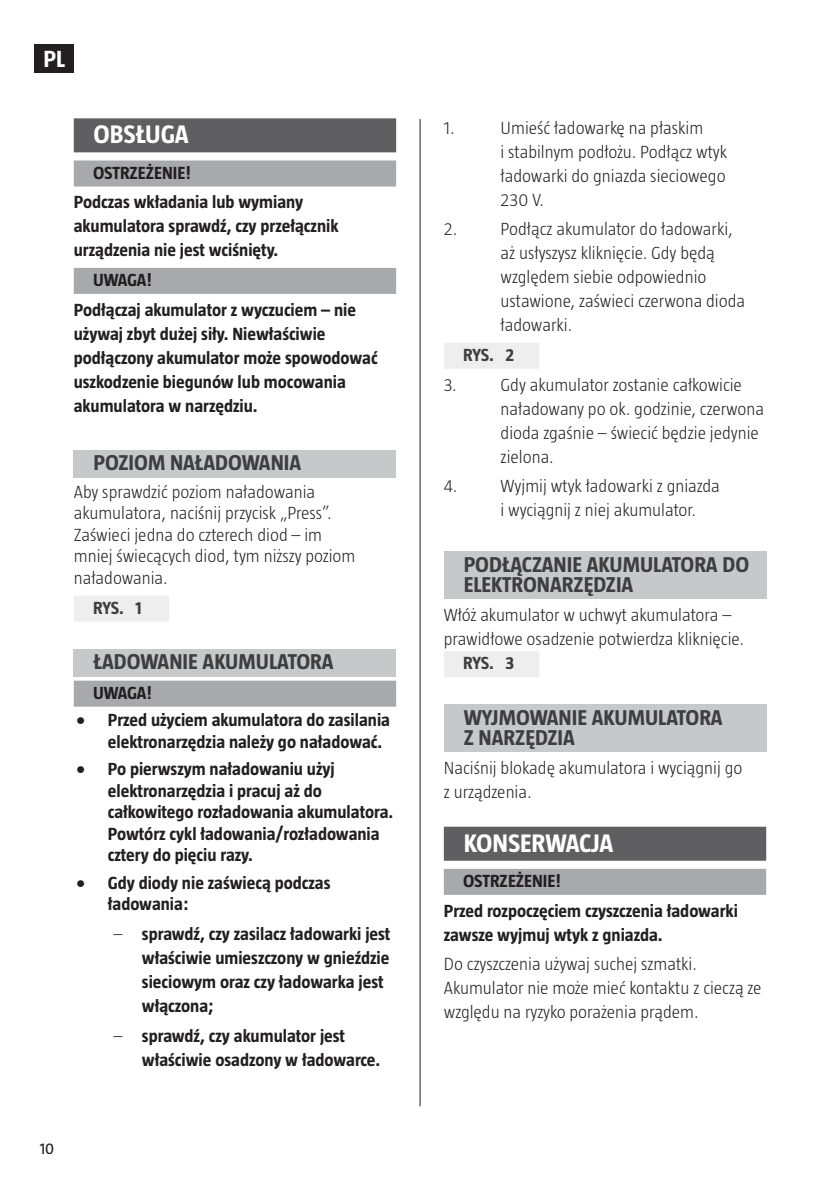
<style>
.page{position:relative;width:840px;height:1191px;background:#fff}
.page>*{position:absolute;margin:0;border:0;box-sizing:border-box;transform-origin:0 0}
.Rubrik{font:700 26px "Taz";letter-spacing:-.005em;color:#fff}
.t1{font:700 24px "Taz";color:#fff}
.Underrubrik{font:700 22px/20px "Taz";color:#3e3e3f}
.Brödtext{font:300 18px/24px "Taz";color:#231f20}
.Brödtext__VARNING__O{font:700 18px/24px "Taz";color:#231f20}
.VARNING__PL{font:700 18px "Taz";color:#231f20}
.t2{font:700 18px "Taz";letter-spacing:-.02em;color:#3e3e3f}
.OBS__PL{font:700 18px "Taz";letter-spacing:-.015em;color:#231f20}
.t3{font:16px "Taz";color:#231f20}
.s1{font-weight:300}
</style>
<div class="page">
<div style="left:35px;top:44px;width:39px;height:29px;background:#231f20"></div>
<hr style="left:419px;top:119px;width:1px;height:987px;background:#231f20">
<div style="left:443px;top:343px;width:96px;height:26px;background:#eeeeef"></div>
<div style="left:443px;top:551px;width:322px;height:48px;background:#c7c8ca"></div>
<div style="left:443px;top:651px;width:96px;height:26px;background:#eeeeef"></div>
<div style="left:443px;top:704px;width:322px;height:48px;background:#c7c8ca"></div>
<div style="left:443px;top:826px;width:322px;height:34px;background:#5f5f62"></div>
<div style="left:443px;top:869px;width:322px;height:26px;background:#a8a9ad"></div>
<div style="left:74px;top:118px;width:322px;height:34px;background:#5f5f62"></div>
<div style="left:74px;top:160px;width:322px;height:26px;background:#a8a9ad"></div>
<div style="left:74px;top:268px;width:322px;height:26px;background:#a8a9ad"></div>
<div style="left:74px;top:450px;width:322px;height:27px;background:#c7c8ca"></div>
<div style="left:74px;top:595px;width:95px;height:26px;background:#eeeeef"></div>
<div style="left:74px;top:648px;width:322px;height:28px;background:#c7c8ca"></div>
<div style="left:74px;top:680px;width:322px;height:26px;background:#a8a9ad"></div>
<h2 class="t1" style="left:43px;top:45px;width:23px">PL</h2>
<p class="Rubrik" style="left:94px;top:120px;width:96px">OBSŁUGA</p>
<p class="VARNING__PL" style="left:93px;top:162px;width:99px">OSTRZEŻENIE!</p>
<p class="Brödtext__VARNING__O" style="left:74px;top:190px;width:266px">Podczas wkładania lub wymiany akumulatora sprawdź, czy przełącznik urządzenia nie jest wciśnięty.</p>
<p class="OBS__PL" style="left:93px;top:270px;width:60px">UWAGA!</p>
<p class="Brödtext__VARNING__O" style="left:74px;top:297px;width:305px">Podłączaj akumulator z wyczuciem – nie używaj zbyt dużej siły. Niewłaściwie podłączony akumulator może spowodować uszkodzenie biegunów lub mocowania akumulatora w narzędziu.</p>
<p class="Underrubrik" style="left:94px;top:453px;width:209px">POZIOM NAŁADOWANIA</p>
<p class="Brödtext" style="left:74px;top:480px;width:283px;line-height:21.6px">Aby sprawdzić poziom naładowania akumulatora, naciśnij przycisk „Press”.<br>Zaświeci jedna do czterech diod – im mniej świecących diod, tym niższy poziom naładowania.</p>
<p class="t2" style="left:93px;top:597px;width:50px">RYS. 1</p>
<p class="Underrubrik" style="left:94px;top:651px;width:241px">ŁADOWANIE AKUMULATORA</p>
<p class="OBS__PL" style="left:93px;top:682px;width:60px">UWAGA!</p>
<p class="Brödtext__VARNING__O" style="left:108px;top:709px;width:283px;line-height:21.6px;text-indent:-32px">• Przed użyciem akumulatora do zasilania elektronarzędzia należy go naładować.</p>
<p class="Brödtext__VARNING__O" style="left:108px;top:758px;width:287px;line-height:21.6px;text-indent:-32px">• Po pierwszym naładowaniu użyj elektronarzędzia i pracuj aż do całkowitego rozładowania akumulatora.<br>Powtórz cykl ładowania/rozładowania cztery do pięciu razy.</p>
<p class="Brödtext__VARNING__O" style="left:108px;top:871px;width:224px;line-height:21.6px;text-indent:-32px">• Gdy diody nie zaświecą podczas ładowania:</p>
<p class="Brödtext__VARNING__O" style="left:142px;top:921px;width:250px;text-indent:-28px"><span class="s1">–</span> sprawdź, czy zasilacz ładowarki jest właściwie umieszczony w gnieździe sieciowym oraz czy ładowarka jest włączona;</p>
<p class="Brödtext__VARNING__O" style="left:142px;top:1023px;width:240px;text-indent:-28px"><span class="s1">–</span> sprawdź, czy akumulator jest właściwie osadzony w ładowarce.</p>
<p class="t3" style="left:40px;top:1139px;width:16px">10</p>
<p class="Brödtext" style="left:443px;top:115px;width:12px">1.</p>
<p class="Brödtext" style="left:500px;top:115px;width:228px">Umieść ładowarkę na płaskim<br>i stabilnym podłożu. Podłącz wtyk ładowarki do gniazda sieciowego<br>230 V.</p>
<p class="Brödtext" style="left:500px;top:217px;width:246px;text-indent:-57px">2. Podłącz akumulator do ładowarki, aż usłyszysz kliknięcie. Gdy będą względem siebie odpowiednio ustawione, zaświeci czerwona dioda ładowarki.</p>
<p class="t2" style="left:463px;top:345px;width:53px">RYS. 2</p>
<p class="Brödtext" style="left:443px;top:372px;width:14px">3.</p>
<p class="Brödtext" style="left:500px;top:372px;width:265px">Gdy akumulator zostanie całkowicie naładowany po ok. godzinie, czerwona dioda zgaśnie – świecić będzie jedynie zielona.</p>
<p class="Brödtext" style="left:500px;top:474px;width:221px;text-indent:-57px">4. Wyjmij wtyk ładowarki z gniazda i wyciągnij z niej akumulator.</p>
<p class="Underrubrik" style="left:463px;top:554px;width:287px">PODŁĄCZANIE AKUMULATORA DO<br>ELEKTRONARZĘDZIA</p>
<p class="Brödtext" style="left:443px;top:603px;width:301px">Włóż akumulator w uchwyt akumulatora – prawidłowe osadzenie potwierdza kliknięcie.</p>
<p class="t2" style="left:463px;top:653px;width:53px">RYS. 3</p>
<p class="Underrubrik" style="left:463px;top:707px;width:260px">WYJMOWANIE AKUMULATORA<br>Z NARZĘDZIA</p>
<p class="Brödtext" style="left:443px;top:756px;width:300px">Naciśnij blokadę akumulatora i wyciągnij go z urządzenia.</p>
<p class="Rubrik" style="left:463px;top:828px;width:151px">KONSERWACJA</p>
<p class="VARNING__PL" style="left:463px;top:870px;width:99px">OSTRZEŻENIE!</p>
<p class="Brödtext__VARNING__O" style="left:443px;top:898px;width:295px">Przed rozpoczęciem czyszczenia ładowarki zawsze wyjmuj wtyk z gniazda.</p>
<p class="Brödtext" style="left:443px;top:952px;width:319px">Do czyszczenia używaj suchej szmatki.<br>Akumulator nie może mieć kontaktu z cieczą ze względu na ryzyko porażenia prądem.</p>
</div>
